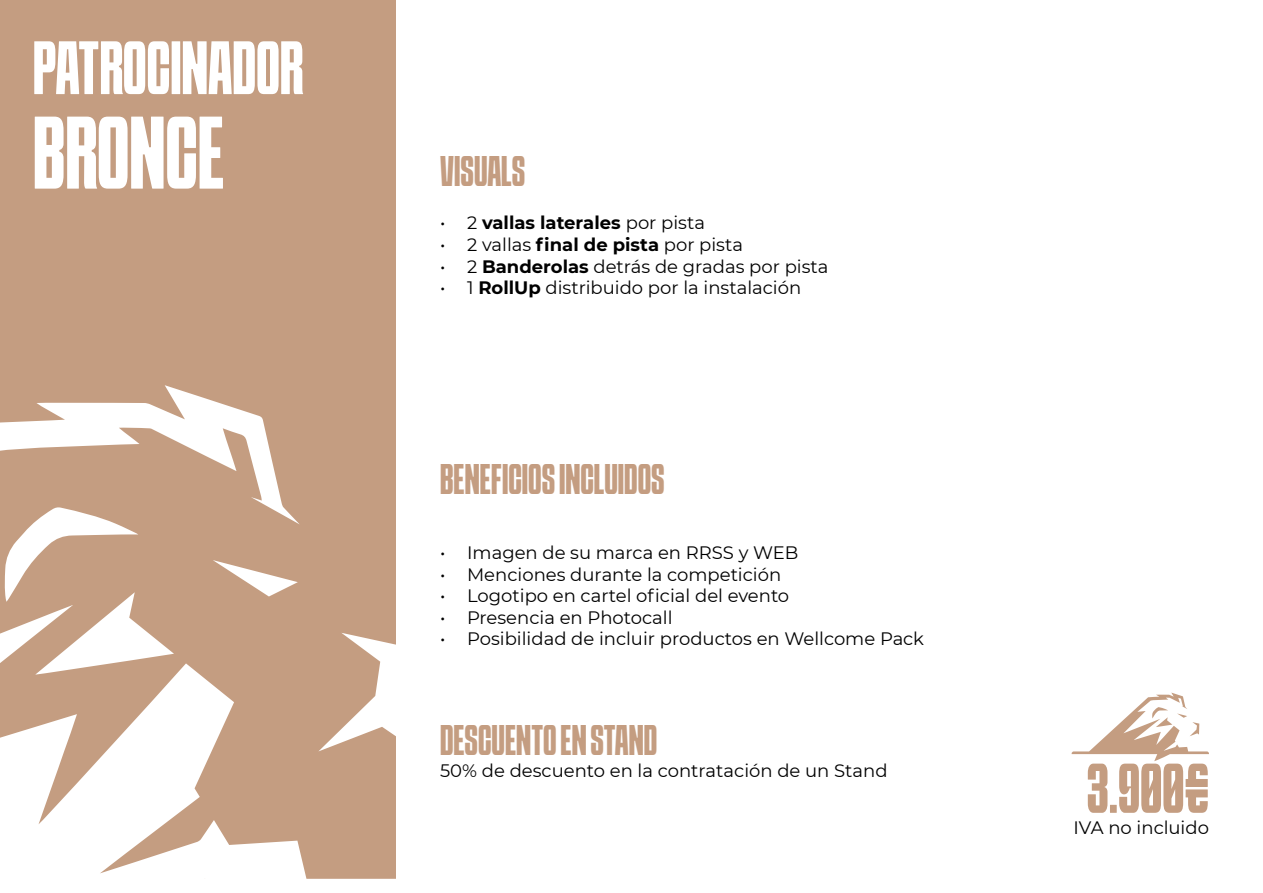
<style>
.page{position:relative;width:1263px;height:893px;background:#fff}
.page>*{position:absolute;margin:0;border:0;box-sizing:border-box;transform-origin:0 0}
.t1{font:condensed 90px "SCHABO";color:#fff}
.t2{font:condensed 66px "SCHABO";color:#fff}
.t3{font:condensed 61.5px "SCHABO";color:#c49d81}
.t4{font:condensed 37.5px "SCHABO";color:#c49d81}
.t5{font:18px "Montserrat";color:#000}
.t6{font:700 18px "Montserrat";color:#000}
.s1{font-weight:400}
.s2{font-weight:700}
</style>
<div class="page">
<div style="left:0;top:0;width:395px;height:893px;background:#c49d81"></div>
<svg style="left:0;top:385px;width:396px;height:508px"></svg>
<svg style="left:1071px;top:693px;width:138px;height:68px"></svg>
<h2 class="t2" style="left:33px;top:28px;width:273px">PATROCINADOR</h2>
<h1 class="t1" style="left:33px;top:99px;width:193px">BRONCE</h1>
<h3 class="t4" style="left:440px;top:149px;width:87px">VISUALS</h3>
<p class="t6" style="left:440px;top:210px;width:266px"><span class="s1">• 2</span> vallas laterales <span class="s1">por pista</span></p>
<p class="t5" style="left:440px;top:232px;width:304px">• 2 vallas <span class="s2">final de pista</span> por pista</p>
<p class="t5" style="left:440px;top:254px;width:390px">• 2 <span class="s2">Banderolas</span> detrás de gradas por pista</p>
<p class="t5" style="left:440px;top:275px;width:363px">• 1 <span class="s2">RollUp</span> distribuido por la instalación</p>
<h3 class="t4" style="left:440px;top:457px;width:226px">BENEFICIOS INCLUIDOS</h3>
<p class="t5" style="left:440px;top:540px;width:360px">• Imagen de su marca en RRSS y WEB</p>
<p class="t5" style="left:440px;top:562px;width:343px">• Menciones durante la competición</p>
<p class="t5" style="left:440px;top:583px;width:351px">• Logotipo en cartel oficial del evento</p>
<p class="t5" style="left:440px;top:605px;width:234px">• Presencia en Photocall</p>
<p class="t5" style="left:440px;top:627px;width:485px">• Posibilidad de incluir productos en Wellcome Pack</p>
<h3 class="t4" style="left:440px;top:718px;width:219px">DESCUENTO EN STAND</h3>
<p class="t5" style="left:440px;top:758px;width:449px">50% de descuento en la contratación de un Stand</p>
<h3 class="t3" style="left:1086px;top:751px;width:124px">3.900€</h3>
<p class="t5" style="left:1073px;top:816px;width:137px">IVA no incluido</p>
</div>
